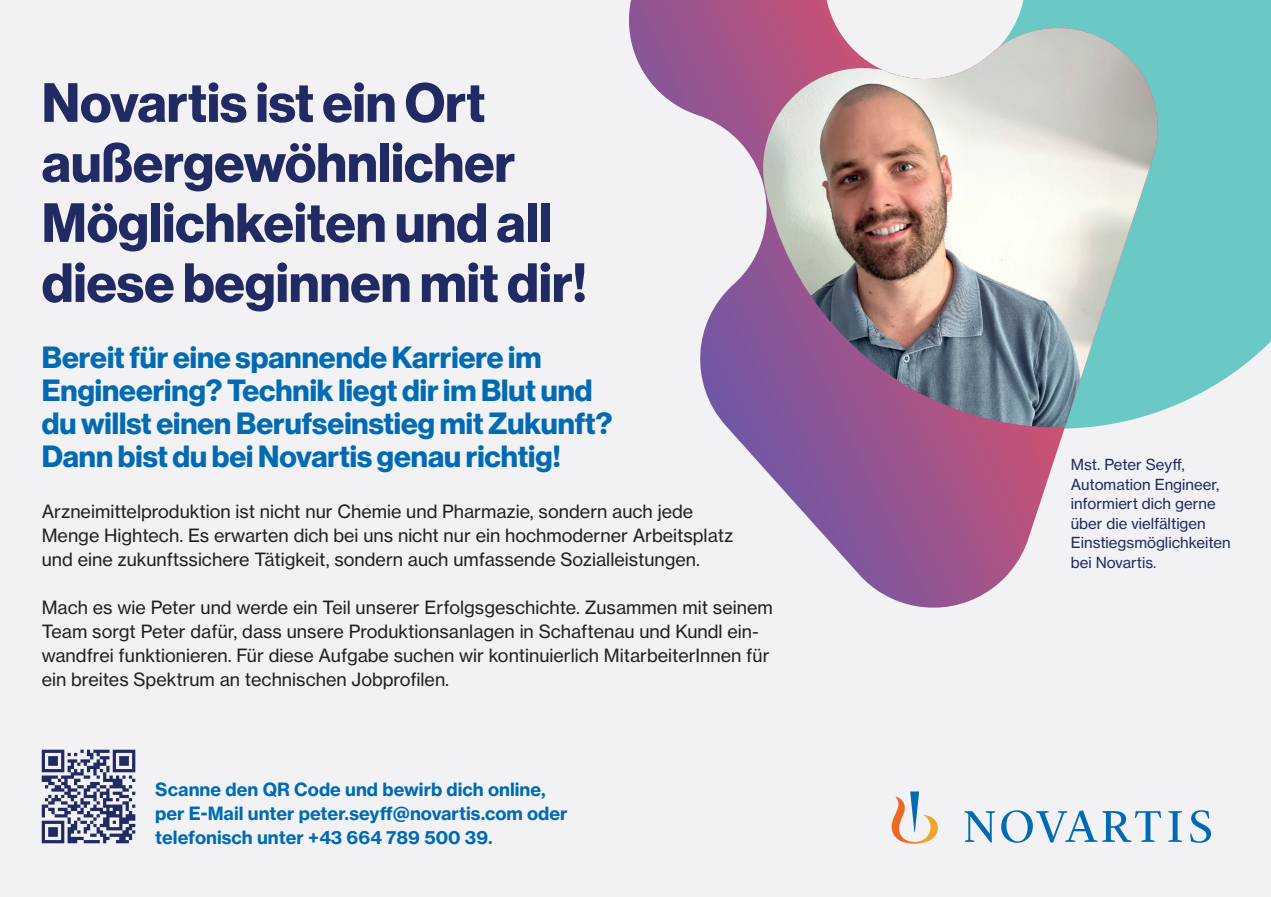
<style>
.page{position:relative;width:1271px;height:897px;background:#fff}
.page>*{position:absolute;margin:0;border:0;box-sizing:border-box;transform-origin:0 0}
.t1{font:700 54px/60px "Volta Modern Display 75";color:#212a63}
.t2{font:700 30px/33px "Volta Modern Display 75";color:#006ab2}
.t3{font:18px/24px "Volta Modern Text 55 Roman";color:#231f20}
.t4{font:700 18px/24px "Volta Modern Text 75";color:#006ab2}
.t5{font:15px/19.5px "Volta Modern Text 55 Roman";color:#212a63}
</style>
<div class="page">
<div style="left:0;top:0;width:1270px;height:896px;background:#f2f2f4"></div>
<svg style="left:891px;top:791px;width:46px;height:52px"></svg>
<svg style="left:964px;top:811px;width:31px;height:31px"></svg>
<svg style="left:1168px;top:811px;width:13px;height:30px"></svg>
<svg style="left:1190px;top:810px;width:20px;height:32px"></svg>
<svg style="left:1001px;top:810px;width:159px;height:32px"></svg>
<svg style="left:1163px;top:0;width:107px;height:410px;fill:#6ac8c5"></svg>
<svg style="left:629px;top:0;width:534px;height:608px"></svg>
<img style="left:754px;top:28px;width:409px;height:400px">
<svg style="left:42px;top:749px;width:93px;height:94px"></svg>
<h1 class="t1" style="left:42px;top:74px;width:546px">Novartis ist ein Ort außergewöhnlicher<br>Möglichkeiten und all diese beginnen mit dir!</h1>
<h2 class="t2" style="left:42px;top:341px;width:572px">Bereit für eine spannende Karriere im Engineering? Technik liegt dir im Blut und du willst einen Berufseinstieg mit Zukunft?<br>Dann bist du bei Novartis genau richtig!</h2>
<p class="t3" style="left:42px;top:499px;width:693px">Arzneimittelproduktion ist nicht nur Chemie und Pharmazie, sondern auch jede<br>Menge Hightech. Es erwarten dich bei uns nicht nur ein hochmoderner Arbeitsplatz und eine zukunftssichere Tätigkeit, sondern auch umfassende Sozialleistungen.</p>
<p class="t3" style="left:42px;top:595px;width:732px">Mach es wie Peter und werde ein Teil unserer Erfolgsgeschichte. Zusammen mit seinem Team sorgt Peter dafür, dass unsere Produktionsanlagen in Schaftenau und Kundl ein&shy;wandfrei funktionieren. Für diese Aufgabe suchen wir kontinuierlich MitarbeiterInnen für ein breites Spektrum an technischen Jobprofilen.</p>
<p class="t4" style="left:155px;top:776px;width:414px">Scanne den QR Code und bewirb dich online, per E-Mail unter peter.seyff@novartis.com oder telefonisch unter +43 664 789 500 39.</p>
<p class="t5" style="left:1070px;top:455px;width:161px">Mst. Peter Seyff,<br>Automation Engineer, informiert dich gerne über die vielfältigen<br>Einstiegsmöglichkeiten bei Novartis.</p>
</div>
